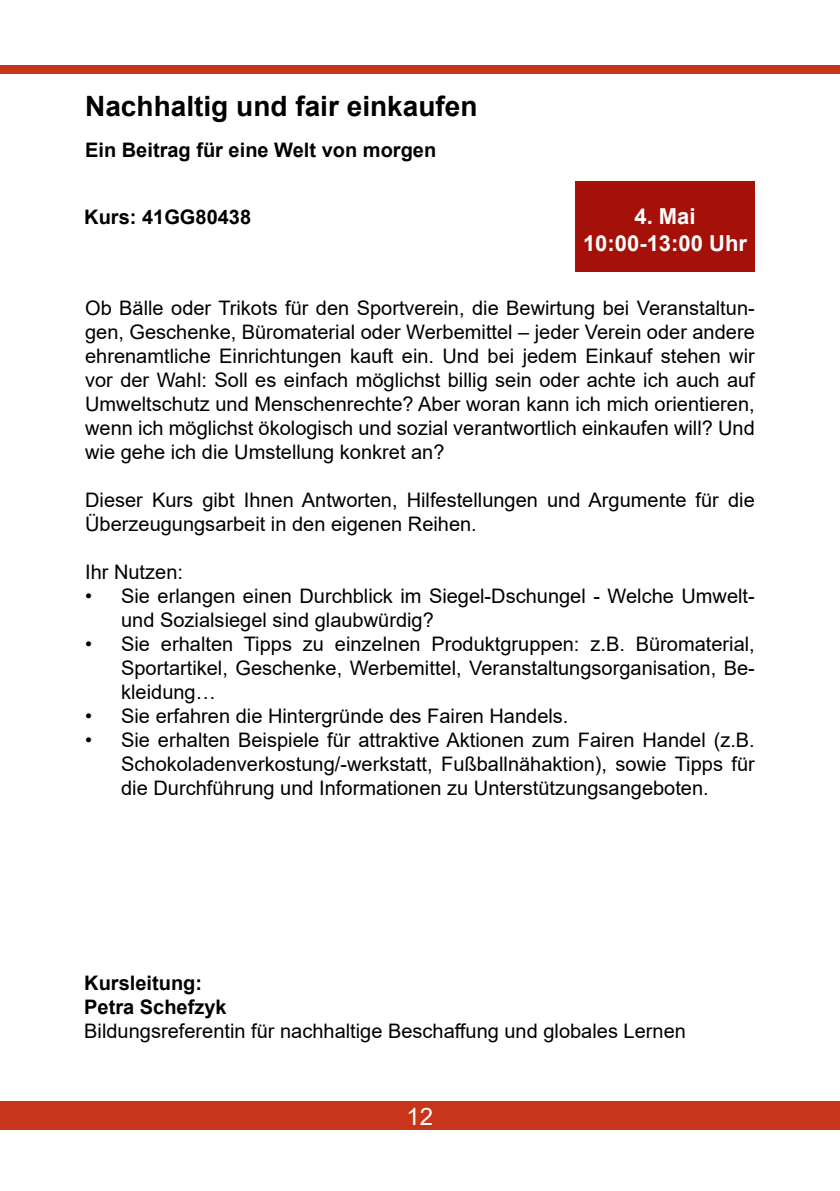
<style>
.page{position:relative;width:840px;height:1191px;background:#fff}
.page>*{position:absolute;margin:0;border:0;box-sizing:border-box;transform-origin:0 0}
.t1{font:700 28px "Arial";color:#000}
.t2{font:24px "Arial";color:#fff}
.t3{font:700 22px/26.4px "Arial";color:#fff;text-align:center}
.t4{font:20px/24px "Arial";color:#000;text-align:justify}
.t5{font:700 20px/24px "Arial";color:#000}
</style>
<div class="page">
<div style="left:0;top:1101px;width:839px;height:28px;background:#c7361b"></div>
<div style="left:0;top:66px;width:839px;height:8px;background:#c7361b"></div>
<div style="left:575px;top:181px;width:179px;height:91px;background:#a51008"></div>
<h1 class="t1" style="left:85px;top:86px;width:394px">Nachhaltig und fair einkaufen</h1>
<p class="t5" style="left:85px;top:138px;width:352px">Ein Beitrag für eine Welt von morgen</p>
<p class="t5" style="left:84px;top:205px;width:168px">Kurs: 41GG80438</p>
<p class="t3" style="left:582px;top:203px;width:165px">4. Mai<br>10:00-13:00 Uhr</p>
<p class="t4" style="left:85px;top:295px;width:670px">Ob Bälle oder Trikots für den Sportverein, die Bewirtung bei Veranstaltun&shy;gen, Geschenke, Büromaterial oder Werbemittel – jeder Verein oder andere ehrenamtliche Einrichtungen kauft ein. Und bei jedem Einkauf stehen wir vor der Wahl: Soll es einfach möglichst billig sein oder achte ich auch auf Umweltschutz und Menschenrechte? Aber woran kann ich mich orientieren, wenn ich möglichst ökologisch und sozial verantwortlich einkaufen will? Und wie gehe ich die Umstellung konkret an?</p>
<p class="t4" style="left:85px;top:487px;width:670px">Dieser Kurs gibt Ihnen Antworten, Hilfestellungen und Argumente für die<br>Überzeugungsarbeit in den eigenen Reihen.</p>
<p class="t4" style="left:85px;top:559px;width:99px">Ihr Nutzen:</p>
<p class="t4" style="left:121px;top:583px;width:634px;text-indent:-36px">• Sie erlangen einen Durchblick im Siegel-Dschungel - Welche Umwelt&shy;und Sozialsiegel sind glaubwürdig?</p>
<p class="t4" style="left:121px;top:631px;width:634px;text-indent:-36px">• Sie erhalten Tipps zu einzelnen Produktgruppen: z.B. Büromaterial, Sportartikel, Geschenke, Werbemittel, Veranstaltungsorganisation, Be&shy;kleidung…</p>
<p class="t4" style="left:85px;top:703px;width:484px">• Sie erfahren die Hintergründe des Fairen Handels.</p>
<p class="t4" style="left:121px;top:727px;width:634px;text-indent:-36px">• Sie erhalten Beispiele für attraktive Aktionen zum Fairen Handel (z.B.<br>Schokoladenverkostung/-werkstatt, Fußballnähaktion), sowie Tipps für die Durchführung und Informationen zu Unterstützungsangeboten.</p>
<p class="t5" style="left:84px;top:971px;width:144px">Kursleitung:<br>Petra Schefzyk</p>
<p class="t4" style="left:84px;top:1019px;width:602px">Bildungsreferentin für nachhaltige Beschaffung und globales Lernen</p>
<p class="t2" style="left:406px;top:1099px;width:28px">12</p>
</div>
